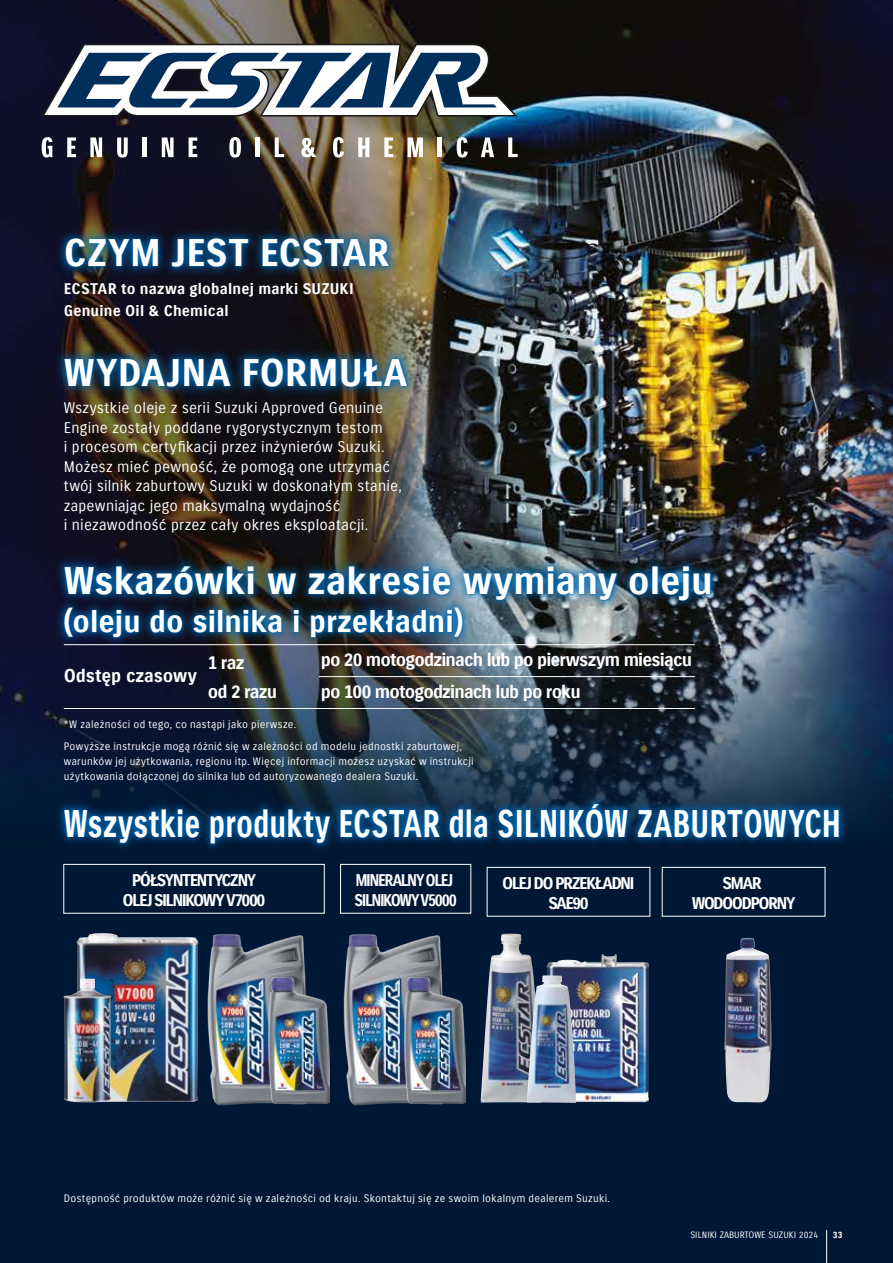
<style>
.page{position:relative;width:893px;height:1263px;background:#001835}
.page>*{position:absolute;margin:0;border:0;box-sizing:border-box;transform-origin:0 0}
.t1{font:700 37.5px "Suzuki Pro";color:#fff}
.t2{font:700 37.5px "Suzuki Pro";color:#fff;scale:.78 1}
.t3{font:700 30px "Suzuki Pro";color:#fff}
.t4{font:700 18px/29px "Suzuki Pro";letter-spacing:-.045em;color:#fff}
.t5{font:700 18px "Suzuki Pro";letter-spacing:-.01em;color:#fff}
.t6{font:700 16.5px/20.1px "Suzuki Pro";letter-spacing:-.09em;color:#fff;text-align:center}
.t7{font:700 16.5px/20.1px "Suzuki Pro";letter-spacing:-.09em;color:#fff;scale:.91 1}
.t8{font:15px/19.5px "Suzuki Pro";letter-spacing:.015em;color:#fff}
.t9{font:700 15px/22.5px "Suzuki Pro";letter-spacing:.01em;color:#fff}
.t10{font:10.5px/21.5px "Suzuki Pro";letter-spacing:.03em;color:#fff}
.t11{font:9px "Suzuki Pro";color:#fff}
.t12{font:700 9px "Suzuki Pro";color:#fff}
</style>
<div class="page">
<img style="left:0;top:0;width:893px;height:642px">
<svg style="left:0;top:642px;width:893px;height:171px"></svg>
<img style="left:547px;top:954px;width:102px;height:148px">
<img style="left:340px;top:905px;width:132px;height:201px">
<img style="left:405px;top:977px;width:61px;height:127px">
<img style="left:176px;top:913px;width:154px;height:193px">
<img style="left:268px;top:977px;width:61px;height:127px">
<img style="left:481px;top:934px;width:53px;height:168px">
<img style="left:527px;top:975px;width:49px;height:128px">
<img style="left:51px;top:221px;width:352px;height:68px">
<img style="left:62px;top:232px;width:329px;height:46px">
<img style="left:51px;top:341px;width:370px;height:68px">
<img style="left:62px;top:352px;width:347px;height:46px">
<img style="left:52px;top:791px;width:801px;height:58px">
<img style="left:62px;top:802px;width:781px;height:46px">
<div style="left:63px;top:864px;width:262px;height:49px;border:1px solid #fff"></div>
<div style="left:487px;top:867px;width:163px;height:49px;border:1px solid #fff"></div>
<div style="left:662px;top:867px;width:163px;height:49px;border:1px solid #fff"></div>
<div style="left:340px;top:864px;width:131px;height:49px;border:1px solid #fff"></div>
<img style="left:50px;top:549px;width:687px;height:104px">
<img style="left:62px;top:560px;width:663px;height:81px">
<hr style="left:64px;top:644px;width:631px;height:1px;background:#fff">
<hr style="left:319px;top:676px;width:376px;height:1px;background:#fff">
<hr style="left:64px;top:708px;width:631px;height:1px;background:#fff">
<svg style="left:42px;top:137px;width:11px;height:21px"></svg>
<svg style="left:67px;top:137px;width:9px;height:20px"></svg>
<svg style="left:90px;top:137px;width:12px;height:20px"></svg>
<svg style="left:117px;top:137px;width:11px;height:21px"></svg>
<hr style="left:143px;top:137px;width:4px;height:20px;background:#fff">
<svg style="left:162px;top:137px;width:12px;height:20px"></svg>
<svg style="left:189px;top:137px;width:8px;height:20px"></svg>
<svg style="left:229px;top:137px;width:12px;height:21px"></svg>
<hr style="left:256px;top:137px;width:4px;height:20px;background:#fff">
<svg style="left:275px;top:137px;width:9px;height:20px"></svg>
<svg style="left:301px;top:138px;width:16px;height:19px"></svg>
<svg style="left:333px;top:137px;width:11px;height:21px"></svg>
<svg style="left:358px;top:137px;width:11px;height:20px"></svg>
<svg style="left:384px;top:137px;width:9px;height:20px"></svg>
<svg style="left:408px;top:137px;width:15px;height:20px"></svg>
<hr style="left:438px;top:137px;width:4px;height:20px;background:#fff">
<svg style="left:457px;top:137px;width:11px;height:21px"></svg>
<svg style="left:481px;top:137px;width:13px;height:20px"></svg>
<svg style="left:508px;top:137px;width:10px;height:20px"></svg>
<svg style="left:42px;top:44px;width:476px;height:73px;background:#738494"></svg>
<img style="left:77px;top:933px;width:121px;height:169px">
<img style="left:64px;top:979px;width:47px;height:123px">
<img style="left:724px;top:938px;width:47px;height:164px">
<hr style="left:826px;top:1230px;width:1px;height:33px;background:#fff">
<h1 class="t1" style="left:64px;top:230px;width:327px">CZYM JEST ECSTAR</h1>
<h3 class="t9" style="left:64px;top:277px;width:292px">ECSTAR to nazwa globalnej marki SUZUKI<br>Genuine Oil &amp; Chemical</h3>
<h1 class="t1" style="left:64px;top:350px;width:345px">WYDAJNA FORMUŁA</h1>
<p class="t8" style="left:64px;top:398px;width:340px">Wszystkie oleje z serii Suzuki Approved Genuine Engine zostały poddane rygorystycznym testom<br>i procesom certyfikacji przez inżynierów Suzuki.<br>Możesz mieć pewność, że pomogą one utrzymać twój silnik zaburtowy Suzuki w doskonałym stanie, zapewniając jego maksymalną wydajność<br>i niezawodność przez cały okres eksploatacji.</p>
<h1 class="t1" style="left:64px;top:558px;width:650px">Wskazówki w zakresie wymiany oleju</h1>
<h2 class="t3" style="left:64px;top:603px;width:401px">(oleju do silnika i przekładni)</h2>
<h3 class="t5" style="left:64px;top:665px;width:135px">Odstęp czasowy</h3>
<h3 class="t4" style="left:208px;top:648px;width:71px">1 raz<br>od 2 razu</h3>
<h3 class="t4" style="left:321px;top:645px;width:373px">po 20 motogodzinach lub po pierwszym miesiącu</h3>
<h3 class="t4" style="left:321px;top:677px;width:262px">po 100 motogodzinach lub po roku</h3>
<p class="t10" style="left:64px;top:714px;width:400px">*W zależności od tego, co nastąpi jako pierwsze.<br>Powyższe instrukcje mogą różnić się w zależności od modelu jednostki zaburtowej,</p>
<p class="t10" style="left:64px;top:753px;width:411px;line-height:15px">warunków jej użytkowania, regionu itp. Więcej informacji możesz uzyskać w instrukcji użytkowania dołączonej do silnika lub od autoryzowanego dealera Suzuki.</p>
<h1 class="t2" style="left:64px;top:801px;width:998px">Wszystkie produkty ECSTAR dla SILNIKÓW ZABURTOWYCH</h1>
<h3 class="t6" style="left:123px;top:870px;width:144px">PÓŁSYNTENTYCZNY<br>OLEJ SILNIKOWY V7000</h3>
<h3 class="t6" style="left:502px;top:873px;width:134px">OLEJ DO PRZEKŁADNI<br>SAE90</h3>
<h3 class="t6" style="left:692px;top:873px;width:105px">SMAR<br>WODOODPORNY</h3>
<h3 class="t7" style="left:355px;top:870px;width:114px">MINERALNY OLEJ<br>SILNIKOWY V5000</h3>
<p class="t10" style="left:64px;top:1187px;width:548px">Dostępność produktów może różnić się w zależności od kraju. Skontaktuj się ze swoim lokalnym dealerem Suzuki.</p>
<p class="t11" style="left:690px;top:1229px;width:129px">SILNIKI ZABURTOWE SUZUKI 2024</p>
<p class="t12" style="left:833px;top:1229px;width:11px">33</p>
</div>
